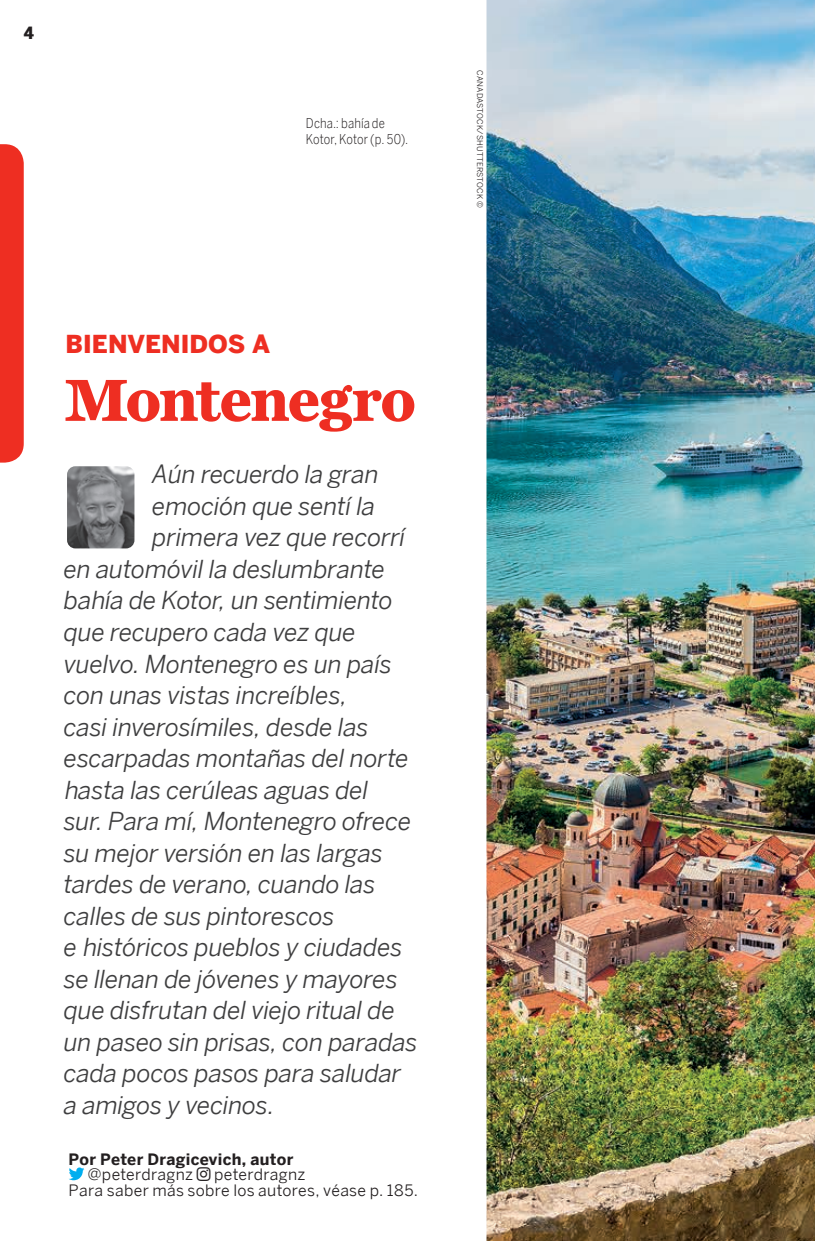
<style>
.page{position:relative;width:815px;height:1241px;background:#fff}
.page>*{position:absolute;margin:0;border:0;box-sizing:border-box;transform-origin:0 0}
.Heading_1_-_Welcome{font:700 60.75px "LP Miller Daily One";letter-spacing:-.015em;color:#ee2e22}
.Introduction_Regiona{font:italic 24.75px "LP Benton Sans";letter-spacing:-.015em;color:#3e3e3f}
.Heading_1_-_Welcome-2{font:900 24.75px "LP Benton Sans";color:#ee2e22}
.t1{font:16.88px "LP Benton Sans Cond Bl";color:#231f20}
.Our_Writers_Body{font:15.75px "LP Benton Sans";letter-spacing:.02em;color:#231f20}
.Our_Writers_Heading{font:700 15.75px "LP Benton Sans";letter-spacing:.015em;color:#231f20}
.t2{font:13.5px/15.8px "LP Benton Sans Cond Lt";letter-spacing:.005em;color:#231f20}
.t3{font:7.88px "LP Benton Sans";letter-spacing:.025em;color:#231f20}
</style>
<div class="page">
<img style="left:67px;top:466px;width:67px;height:82px">
<img style="left:486px;top:0;width:329px;height:1241px">
<svg style="left:69px;top:1167px;width:15px;height:13px"></svg>
<div style="left:0;top:144px;width:24px;height:318px;background:#ee2e22"></div>
<p class="t1" style="left:24px;top:20px;width:12px">4</p>
<p class="t2" style="left:306px;top:115px;width:104px">Dcha.: bahía de<br>Kotor, Kotor (p. 50).</p>
<h1 class="Heading_1_-_Welcome-2" style="left:66px;top:325px;width:206px">BIENVENIDOS A</h1>
<h1 class="Heading_1_-_Welcome" style="left:65px;top:357px;width:352px">Montenegro</h1>
<p class="Introduction_Regiona" style="left:152px;top:459px;width:228px">Aún recuerdo la gran</p>
<p class="Introduction_Regiona" style="left:152px;top:490px;width:225px">emoción que sentí la</p>
<p class="Introduction_Regiona" style="left:152px;top:522px;width:255px">primera vez que recorrí</p>
<p class="Introduction_Regiona" style="left:64px;top:553px;width:323px">en automóvil la deslumbrante</p>
<p class="Introduction_Regiona" style="left:64px;top:585px;width:330px">bahía de Kotor, un sentimiento</p>
<p class="Introduction_Regiona" style="left:64px;top:616px;width:293px">que recupero cada vez que</p>
<p class="Introduction_Regiona" style="left:64px;top:648px;width:330px">vuelvo. Montenegro es un país</p>
<p class="Introduction_Regiona" style="left:64px;top:679px;width:285px">con unas vistas increíbles,</p>
<p class="Introduction_Regiona" style="left:64px;top:711px;width:306px">casi inverosímiles, desde las</p>
<p class="Introduction_Regiona" style="left:64px;top:742px;width:346px">escarpadas montañas del norte</p>
<p class="Introduction_Regiona" style="left:64px;top:774px;width:306px">hasta las cerúleas aguas del</p>
<p class="Introduction_Regiona" style="left:64px;top:805px;width:349px">sur. Para mí, Montenegro ofrece</p>
<p class="Introduction_Regiona" style="left:64px;top:837px;width:321px">su mejor versión en las largas</p>
<p class="Introduction_Regiona" style="left:64px;top:868px;width:313px">tardes de verano, cuando las</p>
<p class="Introduction_Regiona" style="left:64px;top:900px;width:272px">calles de sus pintorescos</p>
<p class="Introduction_Regiona" style="left:64px;top:931px;width:340px">e históricos pueblos y ciudades</p>
<p class="Introduction_Regiona" style="left:64px;top:963px;width:336px">se llenan de jóvenes y mayores</p>
<p class="Introduction_Regiona" style="left:64px;top:994px;width:333px">que disfrutan del viejo ritual de</p>
<p class="Introduction_Regiona" style="left:64px;top:1026px;width:355px">un paseo sin prisas, con paradas</p>
<p class="Introduction_Regiona" style="left:64px;top:1057px;width:339px">cada pocos pasos para saludar</p>
<p class="Introduction_Regiona" style="left:64px;top:1089px;width:212px">a amigos y vecinos.</p>
<p class="Our_Writers_Heading" style="left:69px;top:1147px;width:226px">Por Peter Dragicevich, autor</p>
<p class="Our_Writers_Body" style="left:88px;top:1164px;width:107px">@peterdragnz</p>
<p class="Our_Writers_Body" style="left:214px;top:1164px;width:93px">peterdragnz</p>
<p class="Our_Writers_Body" style="left:69px;top:1180px;width:351px">Para saber más sobre los autores, véase p. 185.</p>
<p class="t3" style="left:485px;top:70px;width:139px;rotate:90deg">CANADASTOCK/SHUTTERSTOCK ©</p>
</div>
